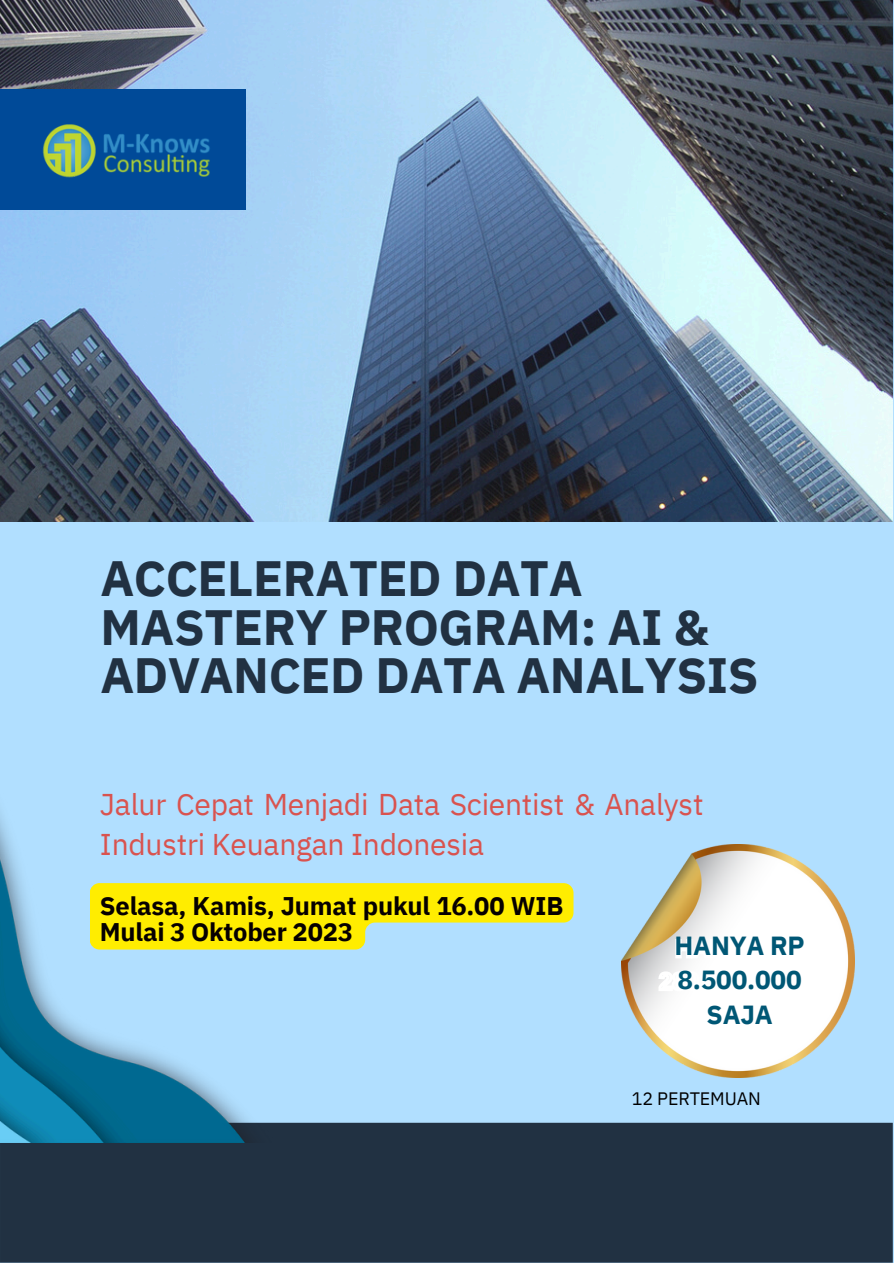
<style>
.page{position:relative;width:894px;height:1264px;background:#fff}
.page>*{position:absolute;margin:0;border:0;box-sizing:border-box;transform-origin:0 0}
.t1{font:700 49.5px/48.3px "IBM Plex Sans";letter-spacing:-.01em;color:#213142}
.t2{font:30px/40.5px "IBM Plex Sans";letter-spacing:-.01em;color:#d9534f}
.t3{font:700 26.1px/34.3px "IBM Plex Sans";letter-spacing:-.01em;color:#005775;text-align:center}
.t4{font:700 25.5px/25.8px "IBM Plex Sans";letter-spacing:-.01em;color:#060000}
.t5{font:18px "IBM Plex Sans";letter-spacing:-.01em;color:#000}
</style>
<div class="page">
<div style="left:0;top:0;width:892px;height:1262px;background:#b1dfff"></div>
<img style="left:0;top:0;width:892px;height:521px">
<div style="left:0;top:1122px;width:893px;height:141px;background:#213142"></div>
<div style="left:0;top:89px;width:245px;height:120px;background:#004a98"></div>
<img style="left:39px;top:63px;width:174px;height:174px">
<img style="left:0;top:814px;width:278px;height:328px">
<img style="left:621px;top:844px;width:233px;height:233px">
<svg style="left:90px;top:883px;width:483px;height:66px"></svg>
<svg style="left:656px;top:930px;width:163px;height:63px;background:#faf9f7"></svg>
<h2 class="t1" style="left:100px;top:553px;width:659px">ACCELERATED DATA<br>MASTERY PROGRAM: AI &amp;<br>ADVANCED DATA ANALYSIS</h2>
<p class="t2" style="left:100px;top:783px;width:605px">Jalur Cepat Menjadi Data Scientist &amp; Analyst<br>Industri Keuangan Indonesia</p>
<h4 class="t4" style="left:100px;top:892px;width:465px">Selasa, Kamis, Jumat pukul 16.00 WIB<br>Mulai 3 Oktober 2023</h4>
<h3 class="t3" style="left:674px;top:928px;width:132px">HANYA RP<br>8.500.000<br>SAJA</h3>
<p class="t5" style="left:631px;top:1086px;width:130px">12 PERTEMUAN</p>
</div>
